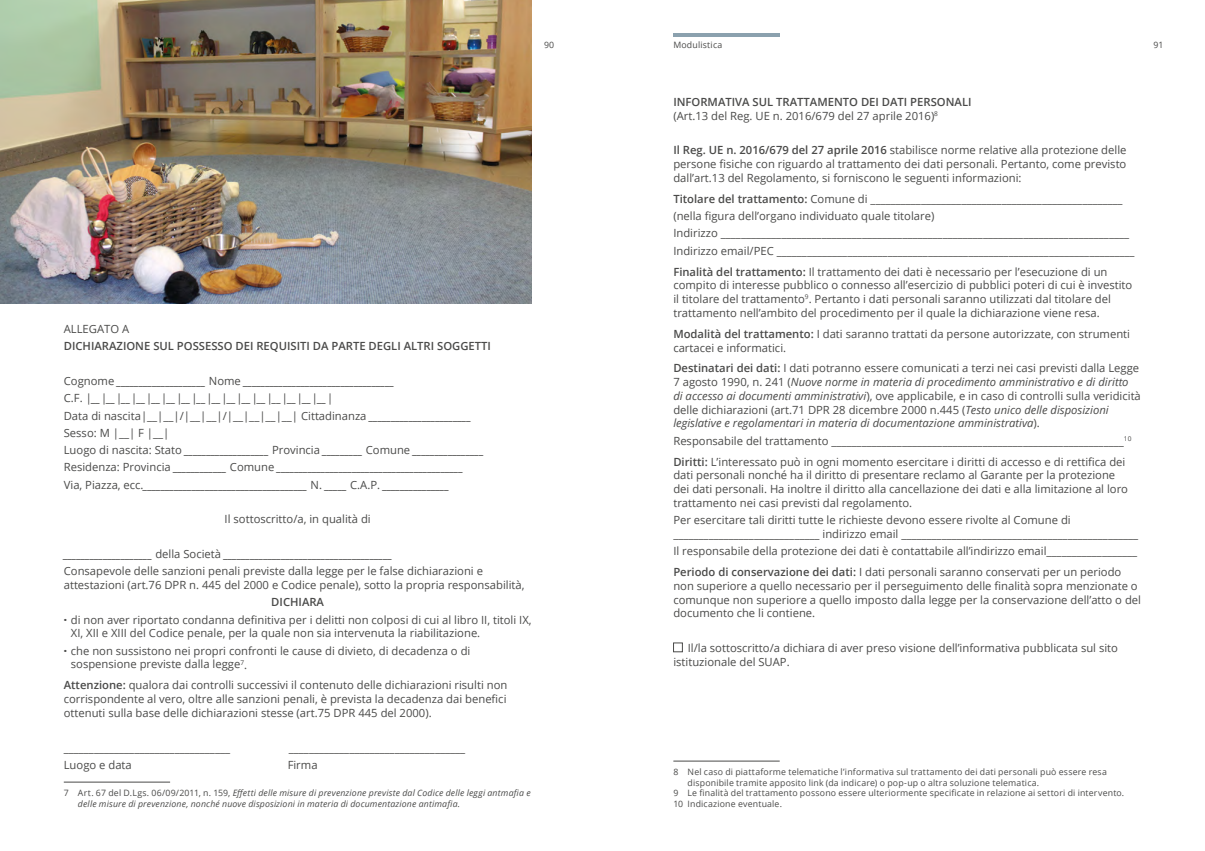
<style>
.page{position:relative;width:1205px;height:851px;background:#fff}
.page>*{position:absolute;margin:0;border:0;box-sizing:border-box;transform-origin:0 0}
.t1{font:11.25px/13.8px "Open Sans";color:#4a4a49}
.t2{font:italic 11.25px/17.2px "Open Sans";color:#4a4a49}
.t3{font:600 11.25px "Open Sans";color:#4a4a49}
.t4{font:8.75px "Open Sans";letter-spacing:.02em;color:#4a4a49}
.t5{font:italic 8.75px/10.5px "Open Sans";letter-spacing:.02em;color:#4a4a49}
.s1{font-style:normal}
.s2{font-style:italic}
.s3{font-weight:600}
.s4{font-weight:800}
.s5{font-weight:600;font-style:normal}
</style>
<div class="page">
<hr style="left:673px;top:34px;width:107px;height:3px;background:#8ba1ae">
<hr style="left:64px;top:781px;width:106px;height:1px;background:#4a4a49">
<img style="left:0;top:0;width:531px;height:304px">
<div style="left:673px;top:642px;width:9px;height:10px;border:1px solid #4a4a49"></div>
<hr style="left:673px;top:760px;width:107px;height:1px;background:#4a4a49">
<p class="t4" style="left:544px;top:39px;width:12px">90</p>
<p class="t4" style="left:673px;top:39px;width:50px">Modulistica</p>
<p class="t4" style="left:1153px;top:39px;width:12px">91</p>
<p class="t1" style="left:64px;top:322px;width:67px">ALLEGATO A</p>
<p class="t3" style="left:64px;top:338px;width:429px">DICHIARAZIONE SUL POSSESSO DEI REQUISITI DA PARTE DEGLI ALTRI SOGGETTI</p>
<p class="t2" style="left:64px;top:372px;width:422px"><span class="s1">Cognome</span> ____________________ <span class="s1">Nome</span> __________________________________<br><span class="s1">C.F.</span> |__|__|__|__|__|__|__|__|__|__|__|__|__|__|__|__|<br><span class="s1">Data di nascita|__|__|/|__|__|/|__|__|__|__| Cittadinanza</span> _______________________ <span class="s1">Sesso: M |__| F |__|<br>Luogo di nascita: Stato</span> ___________________ <span class="s1">Provincia</span> _________ <span class="s1">Comune</span> ________________ <span class="s1">Residenza: Provincia</span> ____________ <span class="s1">Comune</span> __________________________________________ <span class="s1">Via, Piazza, ecc.</span>_____________________________________ <span class="s1">N.</span> _____ <span class="s1">C.A.P.</span> _______________</p>
<p class="t1" style="left:225px;top:512px;width:148px">Il sottoscritto/a, in qualità di</p>
<p class="t1" style="left:64px;top:545px;width:421px;line-height:17.2px"><span class="s2">____________________</span> della Società <span class="s2">______________________________________<br></span>Consapevole delle sanzioni penali previste dalla legge per le false dichiarazioni e</p>
<p class="t1" style="left:64px;top:577px;width:462px">attestazioni (art.76 DPR n. 445 del 2000 e Codice penale), sotto la propria responsabilità,</p>
<p class="t1" style="left:64px;top:593px;width:469px;line-height:17.2px;text-align:center"><span class="s3">DICHIARA<br></span><span class="s4">·</span> di non aver riportato condanna definitiva per i delitti non colposi di cui al libro II, titoli IX,</p>
<p class="t1" style="left:64px;top:624px;width:418px;line-height:17.2px;text-indent:7px">XI, XII e XIII del Codice penale, per la quale non sia intervenuta la riabilitazione. <span class="s4">·</span> che non sussistono nei propri confronti le cause di divieto, di decadenza o di</p>
<p class="t1" style="left:64px;top:653px;width:445px;line-height:20.9px;text-indent:7px">sospensione previste dalla legge<sup>7</sup>.<br><span class="s3">Attenzione:</span> qualora dai controlli successivi il contenuto delle dichiarazioni risulti non</p>
<p class="t1" style="left:64px;top:691px;width:444px">corrispondente al vero, oltre alle sanzioni penali, è prevista la decadenza dai benefici ottenuti sulla base delle dichiarazioni stesse (art.75 DPR 445 del 2000).</p>
<p class="t1" style="left:64px;top:757px;width:70px">Luogo e data</p>
<p class="t1" style="left:288px;top:757px;width:31px">Firma</p>
<p class="t5" style="left:78px;top:787px;width:454px;text-indent:-14px"><span class="s1">7 Art. 67 del D.Lgs. 06/09/2011, n. 159,</span> Effetti delle misure di prevenzione previste dal Codice delle leggi antmafia e delle misure di prevenzione, nonché nuove disposizioni in materia di documentazione antimafia<span class="s1">.</span></p>
<p class="t1" style="left:673px;top:95px;width:300px"><span class="s3">INFORMATIVA SUL TRATTAMENTO DEI DATI PERSONALI </span>(Art.13 del Reg. UE n. 2016/679 del 27 aprile 2016)<sup>8</sup></p>
<p class="t1" style="left:673px;top:143px;width:455px;text-align:justify"><span class="s3">Il Reg. UE n. 2016/679 del 27 aprile 2016</span> stabilisce norme relative alla protezione delle persone fisiche con riguardo al trattamento dei dati personali. Pertanto, come previsto dall’art.13 del Regolamento, si forniscono le seguenti informazioni:</p>
<p class="t1" style="left:673px;top:190px;width:463px;line-height:17.2px"><span class="s3">Titolare del trattamento:</span> Comune di __________________________________________________ (nella figura dell’organo individuato quale titolare)<br>Indirizzo _________________________________________________________________________________ Indirizzo email/PEC _______________________________________________________________________</p>
<p class="t1" style="left:673px;top:264px;width:460px"><span class="s3">Finalità del trattamento:</span> Il trattamento dei dati è necessario per l’esecuzione di un compito di interesse pubblico o connesso all’esercizio di pubblici poteri di cui è investito il titolare del trattamento<sup>9</sup>. Pertanto i dati personali saranno utilizzati dal titolare del trattamento nell’ambito del procedimento per il quale la dichiarazione viene resa.</p>
<p class="t1" style="left:673px;top:326px;width:458px"><span class="s3">Modalità del trattamento:</span> I dati saranno trattati da persone autorizzate, con strumenti cartacei e informatici.</p>
<p class="t2" style="left:673px;top:361px;width:469px;line-height:13.8px"><span class="s5">Destinatari dei dati:</span> <span class="s1">I dati potranno essere comunicati a terzi nei casi previsti dalla Legge 7 agosto 1990, n. 241 (</span>Nuove norme in materia di procedimento amministrativo e di diritto<br>di accesso ai documenti amministrativi<span class="s1">), ove applicabile, e in caso di controlli sulla veridicità delle dichiarazioni (art.71 DPR 28 dicembre 2000 n.445 (</span>Testo unico delle disposizioni legislative e regolamentari in materia di documentazione amministrativa<span class="s1">).</span></p>
<p class="t1" style="left:673px;top:430px;width:460px;line-height:20.9px">Responsabile del trattamento __________________________________________________________<sup>10<br></sup><span class="s3">Diritti:</span> L’interessato può in ogni momento esercitare i diritti di accesso e di rettifica dei</p>
<p class="t1" style="left:673px;top:468px;width:456px">dati personali nonché ha il diritto di presentare reclamo al Garante per la protezione dei dati personali. Ha inoltre il diritto alla cancellazione dei dati e alla limitazione al loro trattamento nei casi previsti dal regolamento.</p>
<p class="t1" style="left:673px;top:513px;width:466px">Per esercitare tali diritti tutte le richieste devono essere rivolte al Comune di _____________________________ indirizzo email _______________________________________________</p>
<p class="t1" style="left:673px;top:540px;width:465px;line-height:20.9px">Il responsabile della protezione dei dati è contattabile all’indirizzo email__________________<br><span class="s3">Periodo di conservazione dei dati:</span> I dati personali saranno conservati per un periodo</p>
<p class="t1" style="left:673px;top:578px;width:469px">non superiore a quello necessario per il perseguimento delle finalità sopra menzionate o comunque non superiore a quello imposto dalla legge per la conservazione dell’atto o del documento che li contiene.</p>
<p class="t1" style="left:673px;top:640px;width:446px;text-indent:14px">Il/la sottoscritto/a dichiara di aver preso visione dell’informativa pubblicata sul sito istituzionale del SUAP.</p>
<p class="t4" style="left:673px;top:765px;width:435px">8 Nel caso di piattaforme telematiche l’informativa sul trattamento dei dati personali può essere resa</p>
<p class="t4" style="left:687px;top:776px;width:353px">disponibile tramite apposito link (da indicare) o pop-up o altra soluzione telematica.</p>
<p class="t4" style="left:673px;top:786px;width:452px">9 Le finalità del trattamento possono essere ulteriormente specificate in relazione ai settori di intervento.</p>
<p class="t4" style="left:673px;top:797px;width:110px">10 Indicazione eventuale.</p>
</div>
